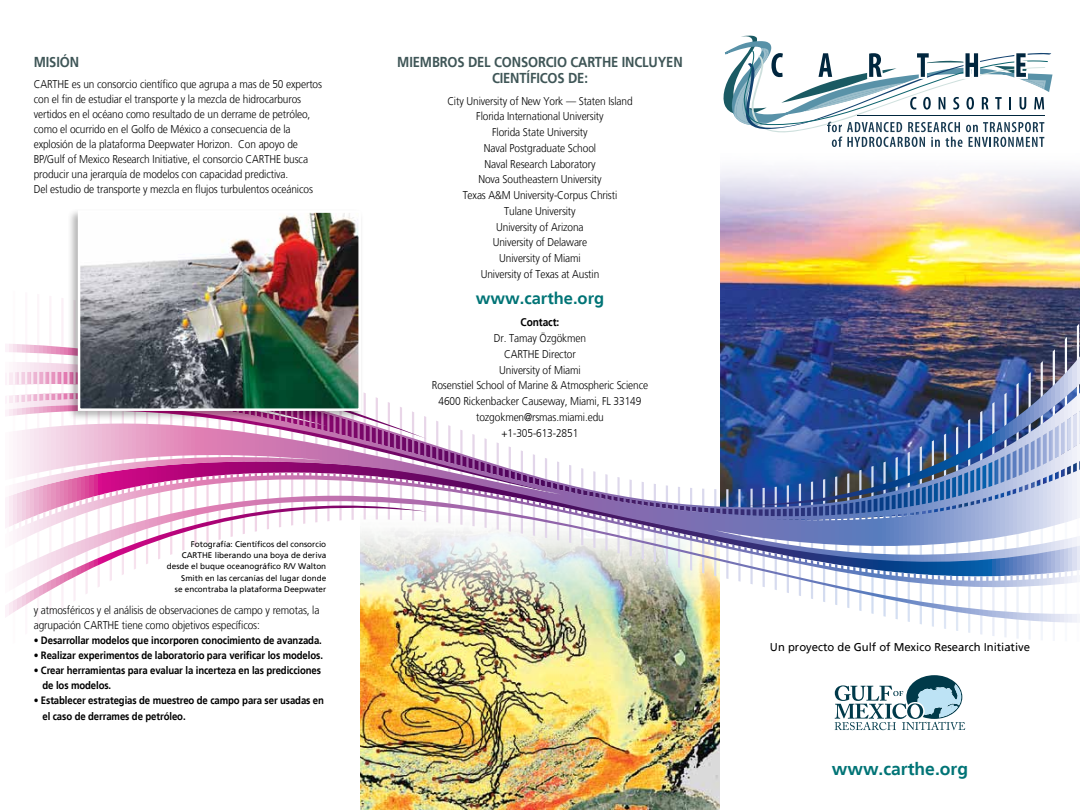
<style>
.page{position:relative;width:1080px;height:810px;background:#fff}
.page>*{position:absolute;margin:0;border:0;box-sizing:border-box;transform-origin:0 0}
.t1{font:700 17.5px "Frutiger LT";color:#007476}
.t2{font:700 16.5px "Frutiger LT";color:#007476}
.t3{font:700 14.38px "Frutiger LT";letter-spacing:-.01em;color:#3f5657;scale:.9 1}
.t4{font:300 11.25px/15.8px "Frutiger LT";letter-spacing:-.01em;color:#000;text-align:center;scale:.9 1}
.t5{font:11.25px "Frutiger Linotype";color:#000}
.t6{font:700 11.25px "Frutiger LT";color:#000;scale:.9 1}
.t7{font:700 10.62px/15px "Frutiger LT";letter-spacing:-.01em;color:#000;scale:.9 1}
.t8{font:8.12px/11.2px "Frutiger Linotype";color:#000;text-align:right}
</style>
<div class="page">
<img style="left:720px;top:170px;width:360px;height:173px">
<img style="left:360px;top:654px;width:360px;height:156px">
<img style="left:50px;top:289px;width:1029px;height:365px">
<img style="left:5px;top:343px;width:1075px;height:278px">
<svg style="left:5px;top:372px;width:62px;height:34px"></svg>
<div style="left:67px;top:207px;width:297px;height:215px;background:#000;opacity:.3"></div>
<img style="left:81px;top:213px;width:277px;height:195px">
<div style="left:78px;top:210px;width:283px;height:201px;border:2px solid #fff"></div>
<svg style="left:723px;top:35px;width:330px;height:112px"></svg>
<hr style="left:858px;top:115px;width:187px;height:1px;background:#00263e">
<svg style="left:835px;top:675px;width:130px;height:55px"></svg>
<p class="t3" style="left:34px;top:54px;width:8px">MISI</p>
<p class="t3" style="left:60px;top:54px;width:21px">ÓN</p>
<p class="t4" style="left:34px;top:76px;width:322px;line-height:15px;text-align:left">CARTHE es un consorcio científico que agrupa a mas de 50 expertos con el fin de estudiar el transporte y la mezcla de hidrocarburos vertidos en el océano como resultado de un derrame de petróleo, como el ocurrido en el Golfo de México a consecuencia de la explosión de la plataforma Deepwater Horizon. Con apoyo de BP/Gulf of Mexico Research Initiative, el consorcio CARTHE busca producir una jerarquía de modelos con capacidad predictiva.<br>Del estudio de transporte y mezcla en flujos turbulentos oceánicos</p>
<p class="t8" style="left:167px;top:538px;width:161px">Fotografía: Científicos del consorcio CARTHE liberando una boya de deriva desde el buque oceanográfico R/V Walton Smith en las cercanías del lugar donde<br>se encontraba la plataforma Deepwater</p>
<p class="t4" style="left:34px;top:603px;width:319px;line-height:15px;text-align:left">y atmosféricos y el análisis de observaciones de campo y remotas, la agrupación CARTHE tiene como objetivos específicos:</p>
<p class="t7" style="left:34px;top:633px;width:322px">• Desarrollar modelos que incorporen conocimiento de avanzada.</p>
<p class="t7" style="left:34px;top:648px;width:323px">• Realizar experimentos de laboratorio para verificar los modelos.</p>
<p class="t7" style="left:42px;top:663px;width:311px;text-indent:-9px">• Crear herramientas para evaluar la incerteza en las predicciones de los modelos.</p>
<p class="t7" style="left:42px;top:693px;width:314px;text-indent:-9px">• Establecer estrategias de muestreo de campo para ser usadas en el caso de derrames de petróleo.</p>
<p class="t3" style="left:397px;top:54px;width:203px">M iembros del consorcio CARTHE</p>
<p class="t3" style="left:622px;top:54px;width:69px">incluyen</p>
<p class="t3" style="left:492px;top:70px;width:108px">científicos de:</p>
<p class="t4" style="left:447px;top:93px;width:207px">City University of New York — Staten Island<br>Florida International University<br>Florida State University<br>Naval Postgraduate School<br>Naval Research Laboratory<br>Nova Southeastern University<br>Texas A&amp;M University-Corpus Christi<br>Tulane University<br>University of Arizona<br>University of Delaware<br>University of Miami<br>University of Texas at Austin</p>
<h2 class="t2" style="left:476px;top:288px;width:130px">www.carthe.org</h2>
<p class="t6" style="left:521px;top:316px;width:44px">Contact:</p>
<p class="t4" style="left:432px;top:330px;width:242px">Dr. Tamay Özgökmen<br>CARTHE Director<br>University of Miami<br>Rosenstiel School of Marine &amp; Atmospheric Science<br>4600 Rickenbacker Causeway, Miami, FL 33149 tozgokmen@rsmas.miami.edu<br>+1-305-613-2851</p>
<p class="t5" style="left:770px;top:640px;width:262px">Un proyecto de Gulf of Mexico Research Initiative</p>
<h1 class="t1" style="left:832px;top:759px;width:138px">www.carthe.org</h1>
</div>
